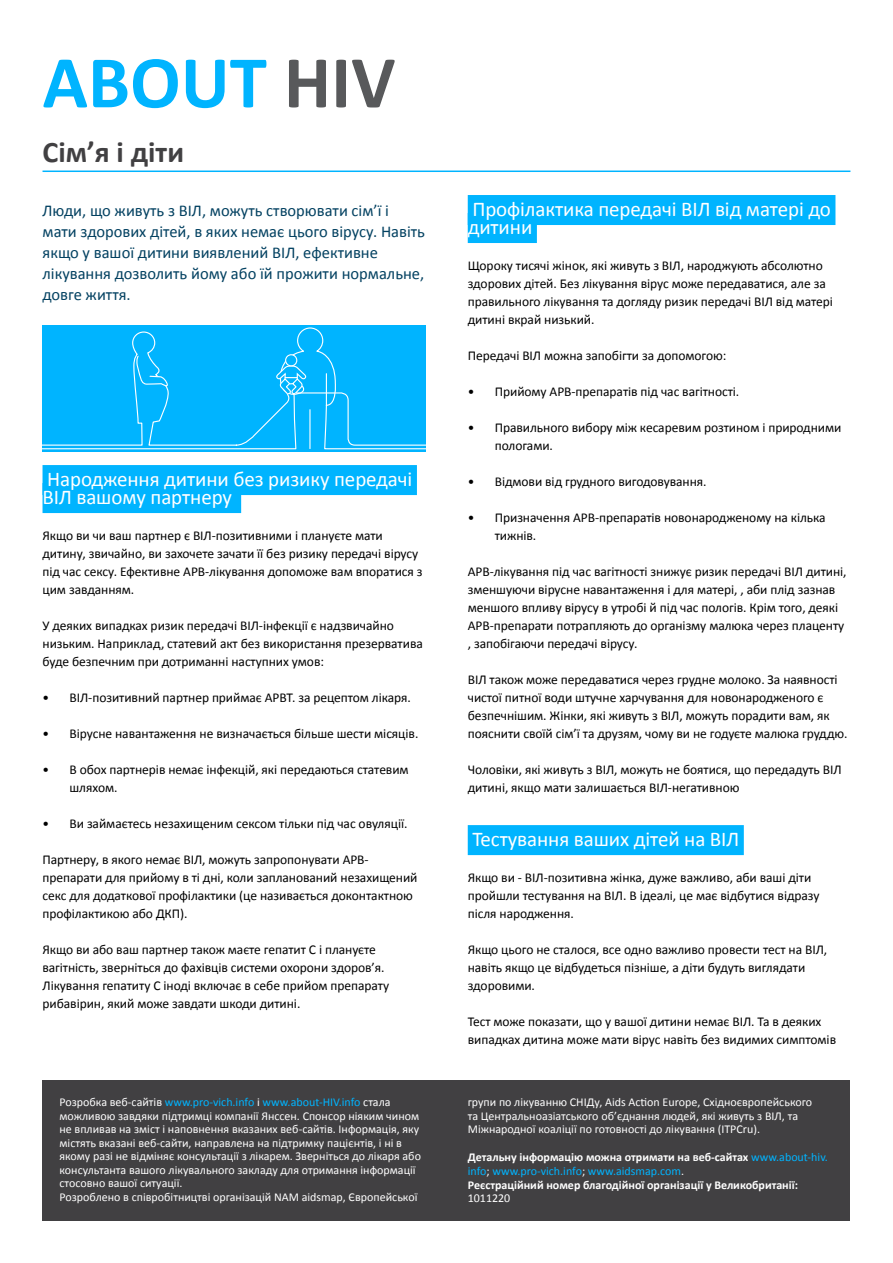
<style>
.page{position:relative;width:893px;height:1263px;background:#fff}
.page>*{position:absolute;margin:0;border:0;box-sizing:border-box;transform-origin:0 0}
.t1{font:700 75px "Calibri";color:#00b4ff}
.t2{font:700 30px "Calibri";color:#414042}
.t3{font:21px/18px "Calibri";letter-spacing:-.005em;color:#fff}
.t4{font:16.5px/21px "Calibri";color:#034161}
.t5{font:13.5px/18px "Calibri";letter-spacing:-.005em;color:#000}
.t6{font:12px/13.5px "Calibri";color:#fff}
.t7{font:700 12px/13.8px "Calibri";color:#fff}
.s1{color:#58595b}
.s2{color:#00b4ff}
.s3{font-weight:400;color:#00b4ff}
.s4{font-weight:400}
</style>
<div class="page">
<div style="left:43px;top:1080px;width:807px;height:140px;background:#414042"></div>
<hr style="left:43px;top:171px;width:807px;height:1px;background:#00b4ff">
<div style="left:43px;top:465px;width:374px;height:30px;background:#00b4ff"></div>
<div style="left:43px;top:483px;width:198px;height:30px;background:#00b4ff"></div>
<div style="left:468px;top:195px;width:367px;height:30px;background:#00b4ff"></div>
<div style="left:468px;top:213px;width:69px;height:30px;background:#00b4ff"></div>
<div style="left:468px;top:825px;width:276px;height:30px;background:#00b4ff"></div>
<div style="left:43px;top:325px;width:383px;height:127px;background:#00b4ff"></div>
<svg style="left:43px;top:327px;width:383px;height:123px"></svg>
<svg style="left:43px;top:331px;width:383px;height:115px"></svg>
<hr style="left:309px;top:409px;width:2px;height:40px;background:#fff">
<h1 class="t1" style="left:43px;top:34px;width:354px">ABOUT <span class="s1">HIV</span></h1>
<h2 class="t2" style="left:43px;top:133px;width:143px">Сім’я і діти</h2>
<p class="t4" style="left:43px;top:200px;width:384px">Люди, що живуть з ВІЛ, можуть створювати сім’ї і мати здорових дітей, в яких немає цього вірусу. Навіть якщо у вашої дитини виявлений ВІЛ, ефективне лікування дозволить йому або їй прожити нормальне, довге життя.</p>
<h3 class="t3" style="left:43px;top:470px;width:371px">Народження дитини без ризику передачі<br>ВІЛ вашому партнеру</h3>
<p class="t5" style="left:43px;top:527px;width:382px">Якщо ви чи ваш партнер є ВІЛ-позитивними і плануєте мати дитину, звичайно, ви захочете зачати її без ризику передачі вірусу під час сексу. Ефективне АРВ-лікування допоможе вам впоратися з цим завданням.</p>
<p class="t5" style="left:43px;top:617px;width:382px">У деяких випадках ризик передачі ВІЛ-інфекції є надзвичайно низьким. Наприклад, статевий акт без використання презерватива буде безпечним при дотриманні наступних умов:</p>
<p class="t5" style="left:43px;top:689px;width:370px">• ВІЛ-позитивний партнер приймає АРВТ. за рецептом лікаря.</p>
<p class="t5" style="left:43px;top:725px;width:377px">• Вірусне навантаження не визначається більше шести місяців.</p>
<p class="t5" style="left:70px;top:761px;width:341px;text-indent:-27px">• В обох партнерів немає інфекцій, які передаються статевим шляхом.</p>
<p class="t5" style="left:43px;top:815px;width:366px">• Ви займаєтесь незахищеним сексом тільки під час овуляції.</p>
<p class="t5" style="left:43px;top:851px;width:377px">Партнеру, в якого немає ВІЛ, можуть запропонувати АРВ&shy;препарати для прийому в ті дні, коли запланований незахищений секс для додаткової профілактики (це називається доконтактною профілактикою або ДКП).</p>
<p class="t5" style="left:43px;top:941px;width:348px">Якщо ви або ваш партнер також маєте гепатит С і плануєте вагітність, зверніться до фахівців системи охорони здоров’я.<br>Лікування гепатиту С іноді включає в себе прийом препарату рибавірин, який може завдати шкоди дитині.</p>
<h3 class="t3" style="left:468px;top:200px;width:365px">Профілактика передачі ВІЛ від матері до дитини</h3>
<p class="t5" style="left:468px;top:257px;width:367px">Щороку тисячі жінок, які живуть з ВІЛ, народжують абсолютно здорових дітей. Без лікування вірус може передаватися, але за правильного лікування та догляду ризик передачі ВІЛ від матері дитині вкрай низький.</p>
<p class="t5" style="left:468px;top:347px;width:260px">Передачі ВІЛ можна запобігти за допомогою:</p>
<p class="t5" style="left:468px;top:383px;width:273px">• Прийому АРВ-препаратів під час вагітності.</p>
<p class="t5" style="left:495px;top:419px;width:348px;text-indent:-27px">• Правильного вибору між кесаревим розтином і природними пологами.</p>
<p class="t5" style="left:468px;top:473px;width:240px">• Відмови від грудного вигодовування.</p>
<p class="t5" style="left:495px;top:509px;width:332px;text-indent:-27px">• Призначення АРВ-препаратів новонародженому на кілька тижнів.</p>
<p class="t5" style="left:468px;top:563px;width:380px">АРВ-лікування під час вагітності знижує ризик передачі ВІЛ дитині, зменшуючи вірусне навантаження і для матері, , аби плід зазнав меншого впливу вірусу в утробі й під час пологів. Крім того, деякі АРВ-препарати потрапляють до організму малюка через плаценту , запобігаючи передачі вірусу.</p>
<p class="t5" style="left:468px;top:671px;width:381px">ВІЛ також може передаватися через грудне молоко. За наявності чистої питної води штучне харчування для новонародженого є безпечнішим. Жінки, які живуть з ВІЛ, можуть порадити вам, як пояснити своїй сім’ї та друзям, чому ви не годуєте малюка груддю.</p>
<p class="t5" style="left:468px;top:761px;width:375px">Чоловіки, які живуть з ВІЛ, можуть не боятися, що передадуть ВІЛ дитині, якщо мати залишається ВІЛ-негативною</p>
<h3 class="t3" style="left:472px;top:830px;width:268px">Тестування ваших дітей на ВІЛ</h3>
<p class="t5" style="left:468px;top:869px;width:353px">Якщо ви - ВІЛ-позитивна жінка, дуже важливо, аби ваші діти пройшли тестування на ВІЛ. В ідеалі, це має відбутися відразу після народження.</p>
<p class="t5" style="left:468px;top:941px;width:361px">Якщо цього не сталося, все одно важливо провести тест на ВІЛ, навіть якщо це відбудеться пізніше, а діти будуть виглядати здоровими.</p>
<p class="t5" style="left:468px;top:1013px;width:370px">Тест може показати, що у вашої дитини немає ВІЛ. Та в деяких випадках дитина може мати вірус навіть без видимих симптомів</p>
<p class="t6" style="left:60px;top:1095px;width:363px">Розробка веб-сайтів <span class="s2">www.pro-vich.info</span> і <span class="s2">www.about-HIV.info</span> стала можливою завдяки підтримці компанії Янссен. Спонсор ніяким чином не впливав на зміст і наповнення вказаних веб-сайтів. Інформація, яку містять вказані веб-сайти, направлена на підтримку пацієнтів, і ні в якому разі не відміняє консультації з лікарем. Зверніться до лікаря або консультанта вашого лікувального закладу для отримання інформації стосовно вашої ситуації.<br>Розроблено в співробітництві організацій NAM aidsmap, Європейської</p>
<p class="t6" style="left:468px;top:1095px;width:346px">групи по лікуванню СНІДу, Aids Action Europe, Східноєвропейського та Центральноазіатського об’єднання людей, які живуть з ВІЛ, та<br>Міжнародної коаліції по готовності до лікування (ITPCru).</p>
<p class="t7" style="left:468px;top:1150px;width:362px">Детальну інформацію можна отримати на веб-сайтах <span class="s3">www.about-hiv. info</span><span class="s4">;</span> <span class="s3">www.pro-vich.info</span><span class="s4">;</span> <span class="s3">www.aidsmap.com</span><span class="s4">.<br></span>Реєстраційний номер благодійної організації у Великобританії:</p>
<p class="t6" style="left:468px;top:1191px;width:44px">1011220</p>
</div>
